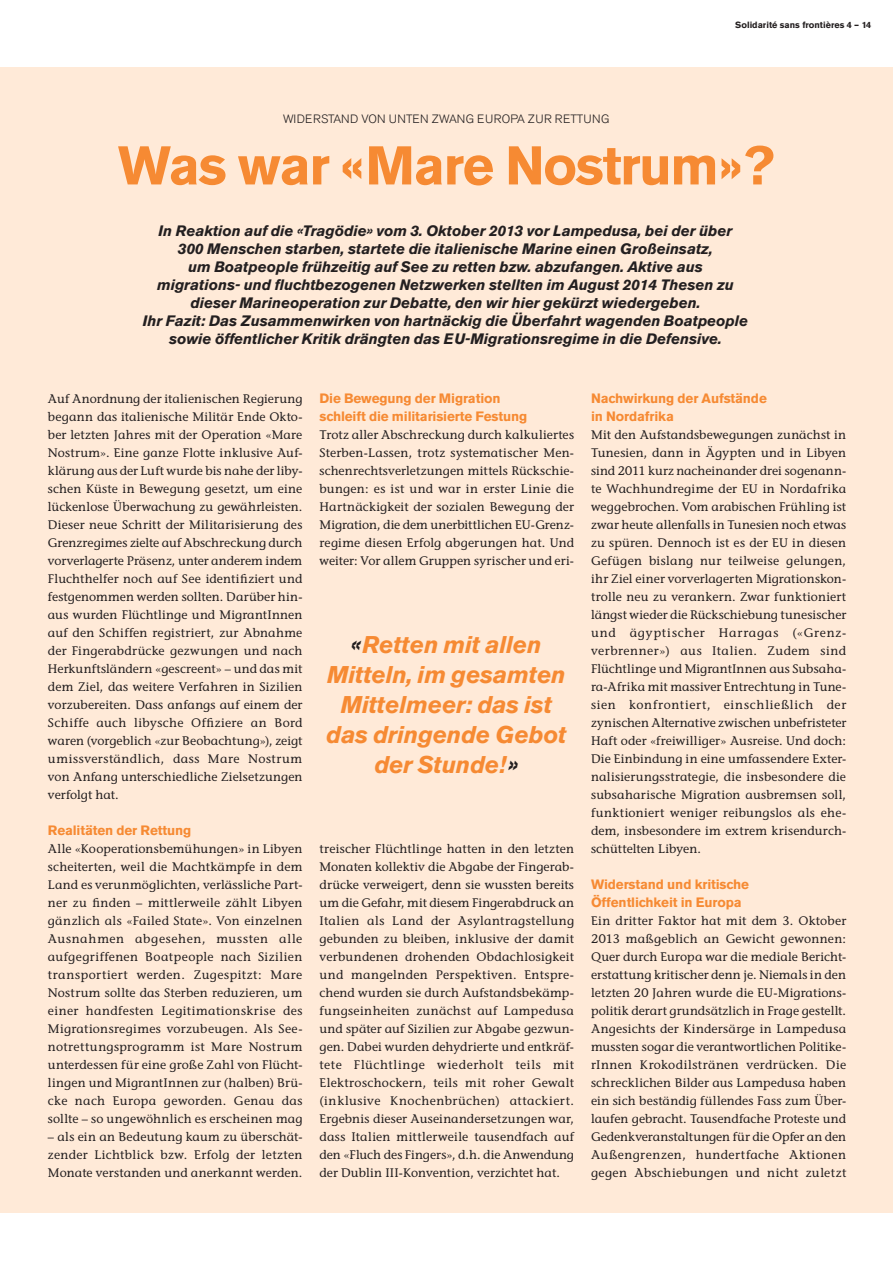
<style>
.page{position:relative;width:893px;height:1263px;background:#fff}
.page>*{position:absolute;margin:0;border:0;box-sizing:border-box;transform-origin:0 0}
.t1{font:700 54px "Akzidenz Grotesk BE";color:#f68a33}
.t2{font:italic 700 24px/30px "Akzidenz Grotesk BE";letter-spacing:-.01em;color:#f68a33;text-align:center}
.t3{font:italic 700 15px/18px "Akzidenz Grotesk BE";letter-spacing:-.005em;color:#231f20;text-align:center}
.t4{font:700 13.5px/18px "Akzidenz Grotesk BE";letter-spacing:-.01em;color:#f68a33}
.t5{font:12.3px/18px "Stone Informal";letter-spacing:.015em;color:#231f20;text-align:justify}
.t6{font:300 12px "Akzidenz Grotesk BE";letter-spacing:.02em;color:#231f20}
.t7{font:700 9px "Akzidenz Grotesk BE";color:#231f20}
.s1{color:#231f20}
</style>
<div class="page">
<div style="left:0;top:67px;width:893px;height:1146px;background:#ffead8"></div>
<p class="t7" style="left:735px;top:20px;width:138px">Solidarité sans frontières 4 – 14</p>
<p class="t6" style="left:283px;top:112px;width:328px">WIDERSTAND VON UNTEN ZWANG EUROPA ZUR RETTUNG</p>
<h1 class="t1" style="left:118px;top:134px;width:658px">Was war «Mare Nostrum»?</h1>
<p class="t3" style="left:143px;top:222px;width:607px">In Reaktion auf die «Tragödie» vom 3. Oktober 2013 vor Lampedusa, bei der über<br>300 Menschen starben, startete die italienische Marine einen Großeinsatz,<br>um Boatpeople frühzeitig auf See zu retten bzw. abzufangen. Aktive aus<br>migrations- und fluchtbezogenen Netzwerken stellten im August 2014 Thesen zu dieser Marineoperation zur Debatte, den wir hier gekürzt wiedergeben.<br>Ihr Fazit: Das Zusammenwirken von hartnäckig die Überfahrt wagenden Boatpeople sowie öffentlicher Kritik drängten das EU-Migrationsregime in die Defensive.</p>
<p class="t5" style="left:48px;top:389px;width:256px">Auf Anordnung der italienischen Regierung begann das italienische Militär Ende Okto&shy;ber letzten Jahres mit der Operation «Mare Nostrum». Eine ganze Flotte inklusive Auf&shy;klärung aus der Luft wurde bis nahe der liby&shy;schen Küste in Bewegung gesetzt, um eine lückenlose Überwachung zu gewährleisten.<br>Dieser neue Schritt der Militarisierung des Grenzregimes zielte auf Abschreckung durch vorverlagerte Präsenz, unter anderem indem Fluchthelfer noch auf See identifiziert und festgenommen werden sollten. Darüber hin&shy;aus wurden Flüchtlinge und MigrantInnen auf den Schiffen registriert, zur Abnahme der Fingerabdrücke gezwungen und nach Herkunftsländern «gescreent» – und das mit dem Ziel, das weitere Verfahren in Sizilien vorzubereiten. Dass anfangs auf einem der Schiffe auch libysche Offiziere an Bord waren (vorgeblich «zur Beobachtung»), zeigt umissverständlich, dass Mare Nostrum von Anfang unterschiedliche Zielsetzungen verfolgt hat.</p>
<p class="t4" style="left:48px;top:821px;width:145px">Realitäten der Rettung</p>
<p class="t5" style="left:48px;top:839px;width:256px">Alle «Kooperationsbemühungen» in Libyen scheiterten, weil die Machtkämpfe in dem Land es verunmöglichten, verlässliche Part&shy;ner zu finden – mittlerweile zählt Libyen gänzlich als «Failed State». Von einzelnen Ausnahmen abgesehen, mussten alle aufgegriffenen Boatpeople nach Sizilien transportiert werden. Zugespitzt: Mare Nostrum sollte das Sterben reduzieren, um einer handfesten Legitimationskrise des Migrationsregimes vorzubeugen. Als See&shy;notrettungsprogramm ist Mare Nostrum unterdessen für eine große Zahl von Flücht&shy;lingen und MigrantInnen zur (halben) Brü&shy;cke nach Europa geworden. Genau das sollte – so ungewöhnlich es erscheinen mag</p>
<p class="t5" style="left:48px;top:1127px;width:256px">– als ein an Bedeutung kaum zu überschät&shy;zender Lichtblick bzw. Erfolg der letzten Monate verstanden und anerkannt werden.</p>
<p class="t4" style="left:319px;top:389px;width:209px">Die Bewegung der Migration schleift die militarisierte Festung</p>
<p class="t5" style="left:319px;top:425px;width:256px">Trotz aller Abschreckung durch kalkuliertes Sterben-Lassen, trotz systematischer Men&shy;schenrechtsverletzungen mittels Rückschie&shy;bungen: es ist und war in erster Linie die Hartnäckigkeit der sozialen Bewegung der Migration, die dem unerbittlichen EU-Grenz&shy;regime diesen Erfolg abgerungen hat. Und weiter: Vor allem Gruppen syrischer und eri-</p>
<h2 class="t2" style="left:326px;top:630px;width:242px"><span class="s1">«</span>Retten mit allen<br>Mitteln, im gesamten<br>Mittelmeer: das ist das dringende Gebot der Stunde! <span class="s1">»</span></h2>
<p class="t5" style="left:319px;top:839px;width:256px">treischer Flüchtlinge hatten in den letzten Monaten kollektiv die Abgabe der Fingerab&shy;drücke verweigert, denn sie wussten bereits um die Gefahr, mit diesem Fingerabdruck an Italien als Land der Asylantragstellung gebunden zu bleiben, inklusive der damit verbundenen drohenden Obdachlosigkeit und mangelnden Perspektiven. Entspre&shy;chend wurden sie durch Aufstandsbekämp&shy;fungseinheiten zunächst auf Lampedusa und später auf Sizilien zur Abgabe gezwun&shy;gen. Dabei wurden dehydrierte und entkräf&shy;tete Flüchtlinge wiederholt teils mit Elektroschockern, teils mit roher Gewalt (inklusive Knochenbrüchen) attackiert.<br>Ergebnis dieser Auseinandersetzungen war, dass Italien mittlerweile tausendfach auf den «Fluch des Fingers», d.h. die Anwendung der Dublin III-Konvention, verzichtet hat.</p>
<p class="t4" style="left:591px;top:389px;width:177px">Nachwirkung der Aufstände in Nordafrika</p>
<p class="t5" style="left:591px;top:425px;width:257px">Mit den Aufstandsbewegungen zunächst in Tunesien, dann in Ägypten und in Libyen sind 2011 kurz nacheinander drei sogenann&shy;te Wachhundregime der EU in Nordafrika weggebrochen. Vom arabischen Frühling ist zwar heute allenfalls in Tunesien noch etwas zu spüren. Dennoch ist es der EU in diesen Gefügen bislang nur teilweise gelungen, ihr Ziel einer vorverlagerten Migrationskon&shy;trolle neu zu verankern. Zwar funktioniert längst wieder die Rückschiebung tunesischer und ägyptischer Harragas («Grenz&shy;verbrenner») aus Italien. Zudem sind Flüchtlinge und MigrantInnen aus Subsaha&shy;ra-Afrika mit massiver Entrechtung in Tune&shy;sien konfrontiert, einschließlich der zynischen Alternative zwischen unbefristeter Haft oder «freiwilliger» Ausreise. Und doch:<br>Die Einbindung in eine umfassendere Exter&shy;nalisierungsstrategie, die insbesondere die subsaharische Migration ausbremsen soll, funktioniert weniger reibungslos als ehe&shy;dem, insbesondere im extrem krisendurch&shy;schüttelten Libyen.</p>
<p class="t4" style="left:591px;top:875px;width:159px">Widerstand und kritische<br>Öffentlichkeit in Europa</p>
<p class="t5" style="left:591px;top:911px;width:257px">Ein dritter Faktor hat mit dem 3. Oktober 2013 maßgeblich an Gewicht gewonnen:<br>Quer durch Europa war die mediale Bericht&shy;erstattung kritischer denn je. Niemals in den letzten 20 Jahren wurde die EU-Migrations&shy;politik derart grundsätzlich in Frage gestellt.<br>Angesichts der Kindersärge in Lampedusa mussten sogar die verantwortlichen Politike&shy;rInnen Krokodilstränen verdrücken. Die schrecklichen Bilder aus Lampedusa haben ein sich beständig füllendes Fass zum Über&shy;laufen gebracht. Tausendfache Proteste und Gedenkveranstaltungen für die Opfer an den Außengrenzen, hundertfache Aktionen gegen Abschiebungen und nicht zuletzt</p>
</div>
